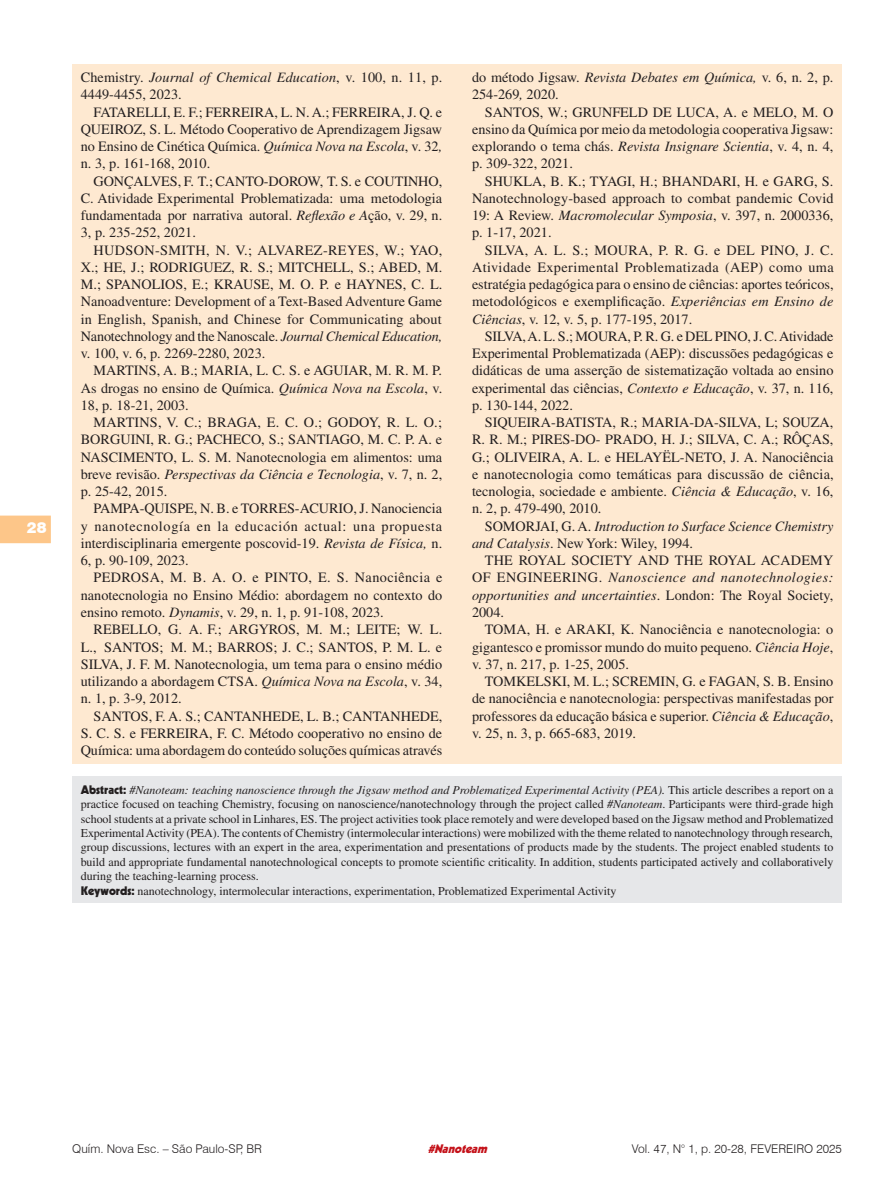
<style>
.page{position:relative;width:893px;height:1191px;background:#fff}
.page>*{position:absolute;margin:0;border:0;box-sizing:border-box;transform-origin:0 0}
.t1{font:900 15px "Swiss 721 BT";color:#fff}
.Bibliografia{font:14.25px/17.2px "Times LT Std";color:#231f20;text-align:justify}
.Bibliografia-2{font:italic 14.25px/17.2px "Times LT Std";color:#231f20}
.Abstract{font:12px/14.4px "Times LT Std";color:#231f20;text-align:justify}
.t2{font:300 12px "Swiss 721 BT";color:#231f20}
.t3{font:italic 900 12px "Kabel LT Std";color:#c4121a}
.s1{font-style:italic}
.s2{font-style:normal}
.s3{font-family:"Kabel LT Std";font-weight:900}
</style>
<div class="page">
<svg style="left:0;top:515px;width:51px;height:28px"></svg>
<div style="left:72px;top:776px;width:770px;height:127px;background:#e6e7e9"></div>
<div style="left:72px;top:64px;width:770px;height:700px;background:#fee9d1"></div>
<p class="t1" style="left:27px;top:518px;width:21px">28</p>
<p class="Bibliografia" style="left:81px;top:69px;width:363px">Chemistry. <span class="s1">Journal of Chemical Education</span>, v. 100, n. 11, p.<br>4449-4455, 2023.</p>
<p class="Bibliografia" style="left:81px;top:103px;width:363px;text-indent:13px">FATARELLI, E. F.; FERREIRA, L. N. A.; FERREIRA, J. Q. e QUEIROZ, S. L. Método Cooperativo de Aprendizagem Jigsaw no Ensino de Cinética Química. <span class="s1">Química Nova na Escola</span>, v. 32<span class="s1">, </span>n. 3, p. 161-168, 2010.</p>
<p class="Bibliografia" style="left:81px;top:172px;width:363px;text-indent:13px">GONÇALVES, F. T.; CANTO-DOROW, T. S. e COUTINHO, C. Atividade Experimental Problematizada: uma metodologia fundamentada por narrativa autoral. <span class="s1">Reflexão e A</span>ção, v. 29, n.<br>3, p. 235-252, 2021.</p>
<p class="Bibliografia" style="left:81px;top:241px;width:363px;text-indent:13px">HUDSON-SMITH, N. V.; ALVAREZ-REYES, W.; YAO, X.; HE, J.; RODRIGUEZ, R. S.; MITCHELL, S.; ABED, M.<br>M.; SPANOLIOS, E.; KRAUSE, M. O. P. e HAYNES, C. L.<br>Nanoadventure: Development of a Text-Based Adventure Game in English, Spanish, and Chinese for Communicating about Nanotechnology and the Nanoscale. <span class="s1">Journal Chemical Education, </span>v. 100, v. 6, p. 2269-2280, 2023.</p>
<p class="Bibliografia" style="left:81px;top:362px;width:363px;text-indent:13px">MARTINS, A. B.; MARIA, L. C. S. e AGUIAR, M. R. M. P.<br>As drogas no ensino de Química. <span class="s1">Química Nova na Escola</span>, v.<br>18, p. 18-21, 2003.</p>
<p class="Bibliografia" style="left:81px;top:414px;width:363px;text-indent:13px">MARTINS, V. C.; BRAGA, E. C. O.; GODOY, R. L. O.; BORGUINI, R. G.; PACHECO, S.; SANTIAGO, M. C. P. A. e NASCIMENTO, L. S. M. Nanotecnologia em alimentos: uma breve revisão. <span class="s1">Perspectivas da Ciência e Tecnologia</span>, v. 7, n. 2, p. 25-42, 2015.</p>
<p class="Bibliografia" style="left:81px;top:500px;width:363px;text-indent:13px">PAMPA-QUISPE, N. B. e TORRES-ACURIO, J. Nanociencia y nanotecnología en la educación actual: una propuesta interdisciplinaria emergente poscovid-19. <span class="s1">Revista de Física,</span> n.<br>6, p. 90-109, 2023.</p>
<p class="Bibliografia" style="left:81px;top:569px;width:363px;text-indent:13px">PEDROSA, M. B. A. O. e PINTO, E. S. Nanociência e nanotecnologia no Ensino Médio: abordagem no contexto do ensino remoto. <span class="s1">Dynamis</span>, v. 29, n. 1, p. 91-108, 2023.</p>
<p class="Bibliografia" style="left:81px;top:621px;width:363px;text-indent:13px">REBELLO, G. A. F.; ARGYROS, M. M.; LEITE; W. L.<br>L., SANTOS; M. M.; BARROS; J. C.; SANTOS, P. M. L. e SILVA, J. F. M. Nanotecnologia, um tema para o ensino médio utilizando a abordagem CTSA. <span class="s1">Química Nova na Escola</span>, v. 34, n. 1, p. 3-9, 2012.</p>
<p class="Bibliografia" style="left:81px;top:707px;width:363px;text-indent:13px">SANTOS, F. A. S.; CANTANHEDE, L. B.; CANTANHEDE, S. C. S. e FERREIRA, F. C. Método cooperativo no ensino de Química: uma abordagem do conteúdo soluções químicas através</p>
<p class="Bibliografia" style="left:472px;top:69px;width:363px">do método Jigsaw. <span class="s1">Revista Debates em Química,</span> v. 6, n. 2, p.<br>254-269<span class="s1">,</span> 2020.</p>
<p class="Bibliografia" style="left:472px;top:103px;width:363px;text-indent:13px">SANTOS, W.; GRUNFELD DE LUCA, A. e MELO, M. O ensino da Química por meio da metodologia cooperativa Jigsaw: explorando o tema chás. <span class="s1">Revista Insignare Scientia</span>, v. 4, n. 4, p. 309-322, 2021.</p>
<p class="Bibliografia" style="left:472px;top:172px;width:363px;text-indent:13px">SHUKLA, B. K.; TYAGI, H.; BHANDARI, H. e GARG, S.<br>Nanotechnology-based approach to combat pandemic Covid 19: A Review. <span class="s1">Macromolecular Symposia</span>, v. 397, n. 2000336, p. 1-17, 2021.</p>
<p class="Bibliografia" style="left:472px;top:241px;width:363px;text-indent:13px">SILVA, A. L. S.; MOURA, P. R. G. e DEL PINO, J. C.<br>Atividade Experimental Problematizada (AEP) como uma estratégia pedagógica para o ensino de ciências: aportes teóricos, metodológicos e exemplificação. <span class="s1">Experiências em Ensino de Ciências</span>, v. 12, v. 5, p. 177-195, 2017.</p>
<p class="Bibliografia" style="left:472px;top:327px;width:363px;text-indent:13px">SILVA, A. L. S.; MOURA, P. R. G. e DEL PINO, J. C. Atividade Experimental Problematizada (AEP): discussões pedagógicas e didáticas de uma asserção de sistematização voltada ao ensino experimental das ciências, <span class="s1">Contexto e Educação</span>, v. 37, n. 116, p. 130-144, 2022.</p>
<p class="Bibliografia" style="left:472px;top:414px;width:363px;text-indent:13px">SIQUEIRA-BATISTA, R.; MARIA-DA-SILVA, L; SOUZA, R. R. M.; PIRES-DO- PRADO, H. J.; SILVA, C. A.; RÔÇAS, G.; OLIVEIRA, A. L. e HELAYËL-NETO, J. A. Nanociência e nanotecnologia como temáticas para discussão de ciência, tecnologia, sociedade e ambiente. <span class="s1">Ciência &amp; Educação</span>, v. 16, n. 2, p. 479-490, 2010.</p>
<p class="Bibliografia-2" style="left:472px;top:517px;width:363px;text-indent:13px"><span class="s2">SOMORJAI, G. A.</span> Introduction to Surface Science Chemistry and Catalysis<span class="s2">. New York: Wiley, 1994.</span></p>
<p class="Bibliografia" style="left:472px;top:552px;width:363px;text-indent:13px">THE ROYAL SOCIETY AND THE ROYAL ACADEMY OF ENGINEERING. <span class="s1">Nanoscience and nanotechnologies: opportunities and uncertainties</span>. London: The Royal Society, 2004.</p>
<p class="Bibliografia" style="left:472px;top:621px;width:363px;text-indent:13px">TOMA, H. e ARAKI, K. Nanociência e nanotecnologia: o gigantesco e promissor mundo do muito pequeno. <span class="s1">Ciência Hoje</span>, v. 37, n. 217, p. 1-25, 2005.</p>
<p class="Bibliografia" style="left:472px;top:672px;width:363px;text-indent:13px">TOMKELSKI, M. L.; SCREMIN, G. e FAGAN, S. B. Ensino de nanociência e nanotecnologia: perspectivas manifestadas por professores da educação básica e superior. <span class="s1">Ciência &amp; Educação</span>, v. 25, n. 3, p. 665-683, 2019.</p>
<p class="Abstract" style="left:81px;top:782px;width:754px"><span class="s3">Abstract:</span> <span class="s1">#Nanoteam: teaching nanoscience through the Jigsaw method and Problematized Experimental Activity (PEA).</span> This article describes a report on a practice focused on teaching Chemistry, focusing on nanoscience/nanotechnology through the project called <span class="s1">#Nanoteam</span>. Participants were third-grade high school students at a private school in Linhares, ES. The project activities took place remotely and were developed based on the Jigsaw method and Problematized Experimental Activity (PEA). The contents of Chemistry (intermolecular interactions) were mobilized with the theme related to nanotechnology through research, group discussions, lectures with an expert in the area, experimentation and presentations of products made by the students. The project enabled students to build and appropriate fundamental nanotechnological concepts to promote scientific criticality. In addition, students participated actively and collaboratively during the teaching-learning process.</p>
<p class="Abstract" style="left:81px;top:883px;width:537px"><span class="s3">Keywords:</span> nanotechnology, intermolecular interactions, experimentation, Problematized Experimental Activity</p>
<p class="t2" style="left:72px;top:1141px;width:191px">Quím. Nova Esc. – São Paulo-SP, BR</p>
<p class="t2" style="left:632px;top:1141px;width:212px">Vol. 47, N° 1, p. 20-28, FEVEREIRO 2025</p>
<p class="t3" style="left:428px;top:1141px;width:64px">#Nanoteam</p>
</div>
